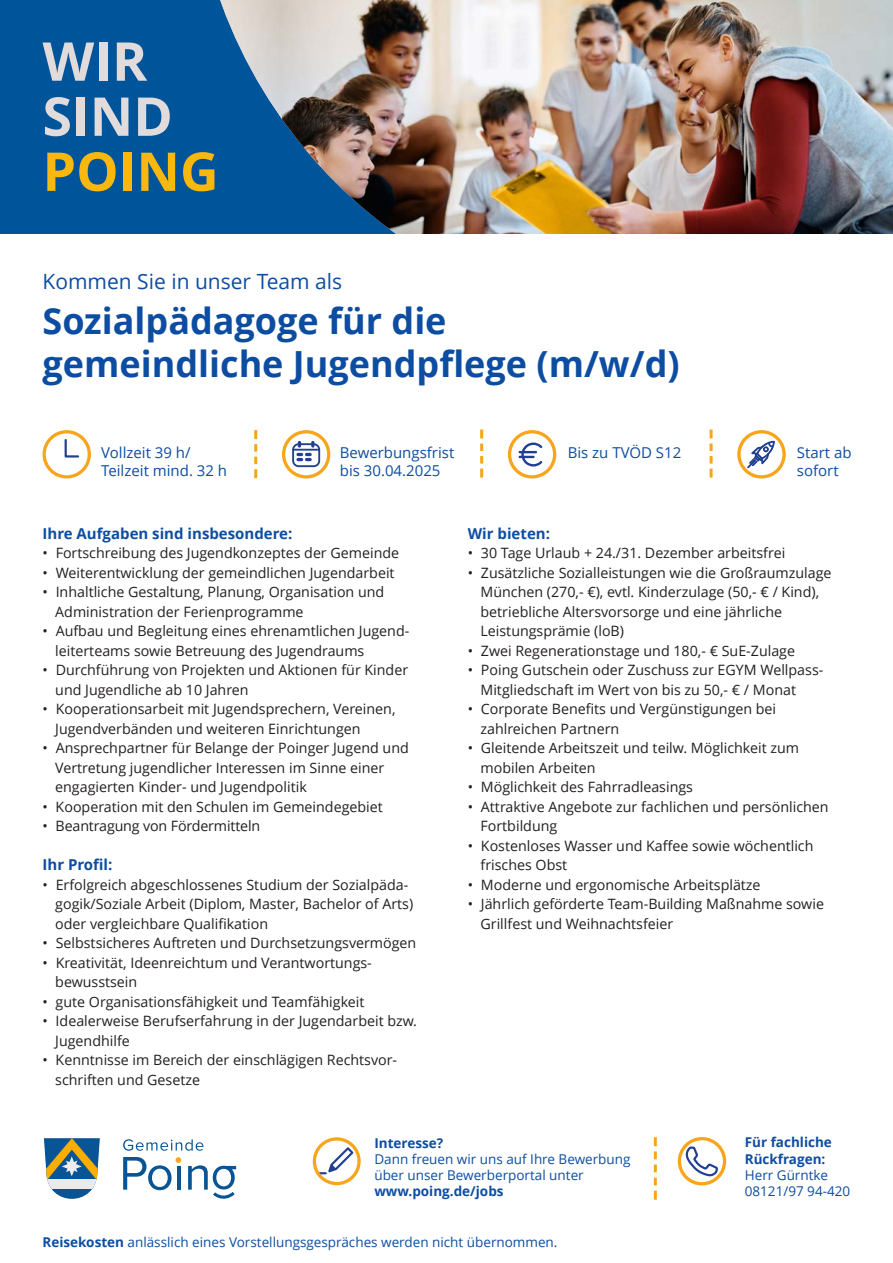
<style>
.page{position:relative;width:893px;height:1263px;background:#fff}
.page>*{position:absolute;margin:0;border:0;box-sizing:border-box;transform-origin:0 0}
.t1{font:700 53.55px/55.1px "Open Sans";color:#e1dcdb}
.t2{font:700 36px "Open Sans";color:#0d4da1}
.t3{font:21px "Open Sans";color:#0d4da1}
.t4{font:15px "Open Sans";color:#0d4da1}
.t5{font:700 15px "Open Sans";color:#0d4da1}
.t6{font:14.25px/19.5px "Open Sans";color:#231f20}
.t7{font:13.5px/16.4px "Open Sans";color:#0d4da1}
.t8{font:700 13.5px "Open Sans";color:#0d4da1}
.s1{color:#fab70d}
.s2{font-weight:700}
</style>
<div class="page">
<svg style="left:188px;top:1165px;width:48px;height:34px"></svg>
<svg style="left:123px;top:1157px;width:58px;height:33px"></svg>
<svg style="left:123px;top:1139px;width:80px;height:12px"></svg>
<svg style="left:44px;top:1138px;width:56px;height:61px;background:#6c8788"></svg>
<div style="left:45px;top:1179px;width:55px;height:10px;background:#eaeaea"></div>
<div style="left:678px;top:1137px;width:48px;height:48px;border:3px solid #f9a51b;border-radius:50%"></div>
<svg style="left:685px;top:1145px;width:34px;height:34px"></svg>
<div style="left:313px;top:1137px;width:48px;height:48px;border:3px solid #f9a51b;border-radius:50%"></div>
<svg style="left:314px;top:1145px;width:41px;height:30px"></svg>
<svg style="left:654px;top:1137px;width:3px;height:63px"></svg>
<div style="left:43px;top:430px;width:48px;height:48px;border:3px solid #f9a51b;border-radius:50%"></div>
<svg style="left:64px;top:439px;width:16px;height:19px"></svg>
<div style="left:292px;top:443px;width:28px;height:24px;border:2px solid #203f92;border-radius:5px"></div>
<hr style="left:293px;top:449px;width:26px;height:2px;background:#203f92">
<svg style="left:298px;top:442px;width:3px;height:4px"></svg>
<svg style="left:311px;top:442px;width:3px;height:4px"></svg>
<svg style="left:298px;top:453px;width:12px;height:8px"></svg>
<div style="left:282px;top:430px;width:48px;height:48px;border:3px solid #f9a51b;border-radius:50%"></div>
<div style="left:508px;top:430px;width:48px;height:48px;border:3px solid #f9a51b;border-radius:50%"></div>
<svg style="left:519px;top:443px;width:23px;height:23px"></svg>
<div style="left:737px;top:430px;width:49px;height:48px;border:3px solid #f9a51b;border-radius:50%"></div>
<svg style="left:747px;top:440px;width:28px;height:29px"></svg>
<svg style="left:254px;top:430px;width:3px;height:48px"></svg>
<svg style="left:480px;top:429px;width:3px;height:49px"></svg>
<svg style="left:710px;top:429px;width:3px;height:49px"></svg>
<div style="left:0;top:0;width:893px;height:234px;background:#005499"></div>
<img style="left:220px;top:0;width:673px;height:234px">
<p class="t1" style="left:43px;top:32px;width:178px">WIR<br>SIND<br><span class="s1">POING</span></p>
<p class="t3" style="left:43px;top:267px;width:301px">Kommen Sie in unser Team als</p>
<p class="t2" style="left:43px;top:296px;width:406px">Sozialpädagoge für die</p>
<p class="t2" style="left:43px;top:339px;width:639px">gemeindliche Jugendpflege (m/w/d)</p>
<p class="t4" style="left:101px;top:441px;width:91px">Vollzeit 39 h/</p>
<p class="t4" style="left:101px;top:460px;width:127px">Teilzeit mind. 32 h</p>
<p class="t4" style="left:340px;top:441px;width:116px">Bewerbungsfrist</p>
<p class="t4" style="left:340px;top:460px;width:102px">bis 30.04.2025</p>
<p class="t4" style="left:568px;top:441px;width:115px">Bis zu TVÖD S12</p>
<p class="t4" style="left:797px;top:441px;width:56px">Start ab</p>
<p class="t4" style="left:797px;top:460px;width:43px">sofort</p>
<p class="t5" style="left:43px;top:523px;width:251px">Ihre Aufgaben sind insbesondere:</p>
<p class="t6" style="left:43px;top:543px;width:358px">• Fortschreibung des Jugendkonzeptes der Gemeinde</p>
<p class="t6" style="left:43px;top:562px;width:354px">• Weiterentwicklung der gemeindlichen Jugendarbeit</p>
<p class="t6" style="left:55px;top:582px;width:331px;text-indent:-13px">• Inhaltliche Gestaltung, Planung, Organisation und<br>Administration der Ferienprogramme</p>
<p class="t6" style="left:55px;top:621px;width:356px;text-indent:-13px">• Aufbau und Begleitung eines ehrenamtlichen Jugend&shy;leiterteams sowie Betreuung des Jugendraums</p>
<p class="t6" style="left:55px;top:660px;width:354px;text-indent:-13px">• Durchführung von Projekten und Aktionen für Kinder und Jugendliche ab 10 Jahren</p>
<p class="t6" style="left:55px;top:699px;width:342px;text-indent:-13px">• Kooperationsarbeit mit Jugendsprechern, Vereinen,<br>Jugendverbänden und weiteren Einrichtungen</p>
<p class="t6" style="left:55px;top:738px;width:355px;text-indent:-13px">• Ansprechpartner für Belange der Poinger Jugend und<br>Vertretung jugendlicher Interessen im Sinne einer engagierten Kinder- und Jugendpolitik</p>
<p class="t6" style="left:42px;top:796px;width:342px">• Kooperation mit den Schulen im Gemeindegebiet</p>
<p class="t6" style="left:42px;top:816px;width:219px">• Beantragung von Fördermitteln</p>
<p class="t5" style="left:43px;top:854px;width:71px">Ihr Profil:</p>
<p class="t6" style="left:55px;top:874px;width:359px;text-indent:-13px">• Erfolgreich abgeschlossenes Studium der Sozialpäda&shy;gogik/Soziale Arbeit (Diplom, Master, Bachelor of Arts) oder vergleichbare Qualifikation</p>
<p class="t6" style="left:43px;top:933px;width:375px">• Selbstsicheres Auftreten und Durchsetzungsvermögen</p>
<p class="t6" style="left:55px;top:952px;width:318px;text-indent:-13px">• Kreativität, Ideenreichtum und Verantwortungs&shy;bewusstsein</p>
<p class="t6" style="left:43px;top:991px;width:323px">• gute Organisationsfähigkeit und Teamfähigkeit</p>
<p class="t6" style="left:55px;top:1011px;width:363px;text-indent:-13px">• Idealerweise Berufserfahrung in der Jugendarbeit bzw.<br>Jugendhilfe</p>
<p class="t6" style="left:55px;top:1050px;width:343px;text-indent:-13px">• Kenntnisse im Bereich der einschlägigen Rechtsvor&shy;schriften und Gesetze</p>
<p class="t5" style="left:468px;top:523px;width:84px">Wir bieten:</p>
<p class="t6" style="left:468px;top:543px;width:319px">• 30 Tage Urlaub + 24./31. Dezember arbeitsfrei</p>
<p class="t6" style="left:480px;top:562px;width:353px;text-indent:-13px">• Zusätzliche Sozialleistungen wie die Großraumzulage München (270,- €), evtl. Kinderzulage (50,- € / Kind), betriebliche Altersvorsorge und eine jährliche Leistungsprämie (loB)</p>
<p class="t6" style="left:468px;top:640px;width:329px">• Zwei Regenerationstage und 180,- € SuE-Zulage</p>
<p class="t6" style="left:480px;top:660px;width:344px;text-indent:-13px">• Poing Gutschein oder Zuschuss zur EGYM Wellpass-<br>Mitgliedschaft im Wert von bis zu 50,- € / Monat</p>
<p class="t6" style="left:480px;top:699px;width:297px;text-indent:-13px">• Corporate Benefits und Vergünstigungen bei zahlreichen Partnern</p>
<p class="t6" style="left:480px;top:738px;width:320px;text-indent:-13px">• Gleitende Arbeitszeit und teilw. Möglichkeit zum mobilen Arbeiten</p>
<p class="t6" style="left:468px;top:777px;width:227px">• Möglichkeit des Fahrradleasings</p>
<p class="t6" style="left:480px;top:796px;width:350px;text-indent:-13px">• Attraktive Angebote zur fachlichen und persönlichen<br>Fortbildung</p>
<p class="t6" style="left:480px;top:835px;width:334px;text-indent:-13px">• Kostenloses Wasser und Kaffee sowie wöchentlich frisches Obst</p>
<p class="t6" style="left:468px;top:874px;width:294px">• Moderne und ergonomische Arbeitsplätze</p>
<p class="t6" style="left:480px;top:894px;width:345px;text-indent:-13px">• Jährlich geförderte Team-Building Maßnahme sowie<br>Grillfest und Weihnachtsfeier</p>
<p class="t8" style="left:374px;top:1133px;width:70px">Interesse?</p>
<p class="t7" style="left:374px;top:1150px;width:258px">Dann freuen wir uns auf Ihre Bewerbung über unser Bewerberportal unter <span class="s2">www.poing.de/jobs</span></p>
<p class="t7" style="left:43px;top:1233px;width:516px"><span class="s2">Reisekosten</span> anlässlich eines Vorstellungsgespräches werden nicht übernommen.</p>
<p class="t8" style="left:745px;top:1133px;width:89px">Für fachliche</p>
<p class="t8" style="left:745px;top:1149px;width:82px">Rückfragen:</p>
<p class="t7" style="left:745px;top:1166px;width:107px">Herr Gürntke<br>08121/97 94-420</p>
</div>
